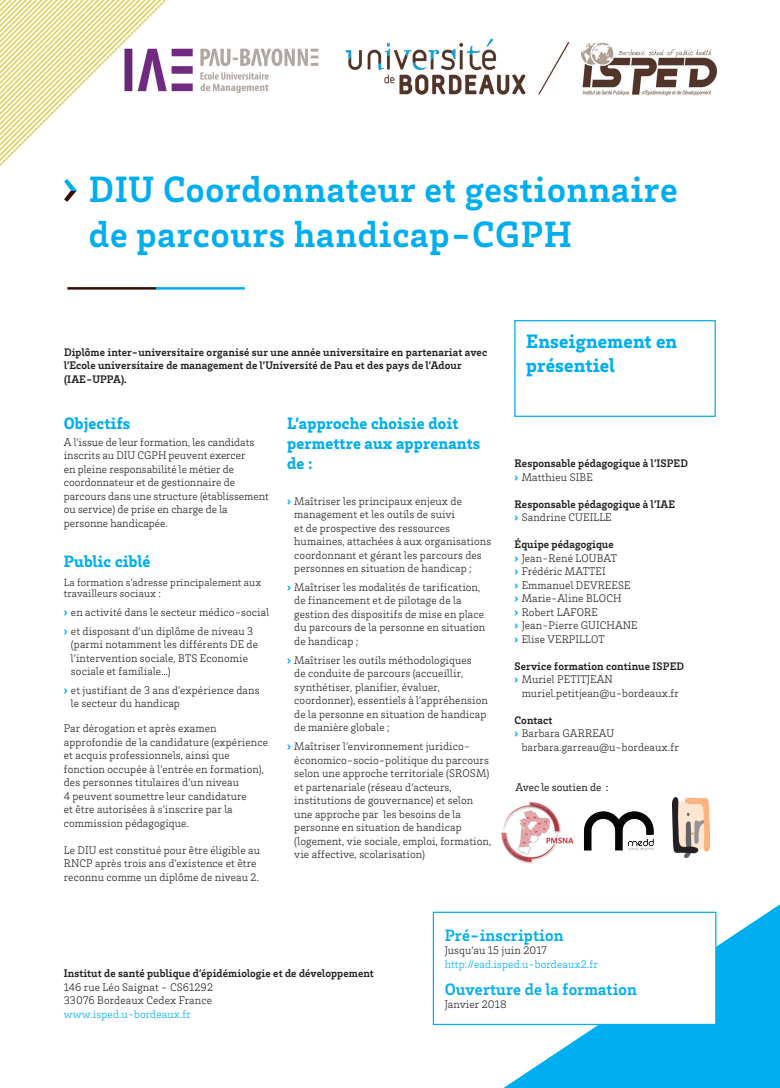
<style>
.page{position:relative;width:780px;height:1088px;background:#fff}
.page>*{position:absolute;margin:0;border:0;box-sizing:border-box;transform-origin:0 0}
.t1{font:700 37.5px/45px "Brix Slab";letter-spacing:.02em;color:#00aeef}
.t2{font:900 20px/24px "Brix Slab";letter-spacing:.01em;color:#00aeef}
.t3{font:900 16.88px/20.2px "Brix Slab";letter-spacing:.01em;color:#00aeef}
.t4{font:700 16.88px "Brix Slab";letter-spacing:.01em;color:#00aeef}
.t5{font:300 11.25px/13.5px "Brix Slab";letter-spacing:.01em;color:#231f20}
.t6{font:700 11.25px/13.5px "Brix Slab";letter-spacing:.01em;color:#231f20}
.t7{font:300 11.25px "Brix Slab";letter-spacing:.01em;color:#00aeef}
.t8{font:11.25px "Brix Slab";color:#231f20}
.t9{font:300 10.75px/11.2px "Brix Slab";letter-spacing:.01em;color:#231f20}
.s1{font-weight:900;color:#00aeef}
.s2{font-weight:300}
.s3{font-weight:700}
</style>
<div class="page">
<img style="left:345px;top:38px;width:372px;height:58px">
<svg style="left:64px;top:179px;width:13px;height:23px"></svg>
<svg style="left:0;top:0;width:166px;height:166px"></svg>
<div style="left:514px;top:320px;width:201px;height:97px;border:1px solid #00aeef"></div>
<hr style="left:67px;top:287px;width:89px;height:3px;background:#340d03">
<hr style="left:156px;top:287px;width:89px;height:3px;background:#00aeef">
<svg style="left:503px;top:904px;width:277px;height:184px;fill:#00aeef"></svg>
<div style="left:433px;top:912px;width:282px;height:112px;background:#fff"></div>
<div style="left:433px;top:912px;width:283px;height:113px;border:1px solid #00aeef"></div>
<img style="left:501px;top:802px;width:73px;height:62px">
<img style="left:124px;top:45px;width:195px;height:49px">
<img style="left:584px;top:811px;width:70px;height:40px">
<img style="left:672px;top:798px;width:37px;height:60px">
<h1 class="t1" style="left:89px;top:165px;width:590px">DIU Coordonnateur et gestionnaire de parcours handicap-CGPH</h1>
<p class="t6" style="left:64px;top:345px;width:424px">Diplôme inter-universitaire organisé sur une année universitaire en partenariat avec l’Ecole universitaire de management de l’Université de Pau et des pays de l’Adour (IAE-UPPA).</p>
<h3 class="t3" style="left:64px;top:412px;width:68px">Objectifs</h3>
<p class="t5" style="left:64px;top:435px;width:206px">A l’issue de leur formation, les candidats inscrits au DIU CGPH peuvent exercer<br>en pleine responsabilité le métier de coordonnateur et de gestionnaire de parcours dans une structure (établissement ou service) de prise en charge de la personne handicapée.</p>
<h3 class="t3" style="left:64px;top:551px;width:88px">Public ciblé</h3>
<p class="t9" style="left:64px;top:576px;width:199px">La formation s’adresse principalement aux travailleurs sociaux :</p>
<p class="t5" style="left:64px;top:602px;width:207px;line-height:18.8px"><span class="s1">›</span> en activité dans le secteur médico-social <span class="s1">›</span> et disposant d’un diplôme de niveau 3</p>
<p class="t5" style="left:71px;top:637px;width:189px">(parmi notamment les différents DE de l’intervention sociale, BTS Economie sociale et familiale…)</p>
<p class="t5" style="left:71px;top:683px;width:190px;text-indent:-7px"><span class="s1">›</span> et justifiant de 3 ans d’expérience dans le secteur du handicap</p>
<p class="t5" style="left:64px;top:721px;width:206px">Par dérogation et après examen approfondie de la candidature (expérience et acquis professionnels, ainsi que fonction occupée à l’entrée en formation), des personnes titulaires d’un niveau<br>4 peuvent soumettre leur candidature<br>et être autorisées à s’inscrire par la commission pédagogique.</p>
<p class="t5" style="left:64px;top:843px;width:198px">Le DIU est constitué pour être éligible au<br>RNCP après trois ans d’existence et être reconnu comme un diplôme de niveau 2.</p>
<h3 class="t3" style="left:287px;top:412px;width:194px">L’approche choisie doit permettre aux apprenants de :</h3>
<p class="t5" style="left:294px;top:493px;width:198px;text-indent:-7px"><span class="s1">›</span> Maîtriser les principaux enjeux de management et les outils de suivi<br>et de prospective des ressources humaines, attachées à aux organisations coordonnant et gérant les parcours des personnes en situation de handicap ;</p>
<p class="t5" style="left:294px;top:580px;width:192px;text-indent:-7px"><span class="s1">›</span> Maîtriser les modalités de tarification, de financement et de pilotage de la gestion des dispositifs de mise en place du parcours de la personne en situation de handicap ;</p>
<p class="t5" style="left:294px;top:653px;width:195px;text-indent:-7px"><span class="s1">›</span> Maîtriser les outils méthodologiques<br>de conduite de parcours (accueillir, synthétiser, planifier, évaluer, coordonner), essentiels à l’appréhension de la personne en situation de handicap de manière globale ;</p>
<p class="t5" style="left:294px;top:739px;width:198px;text-indent:-7px"><span class="s1">›</span> Maîtriser l’environnement juridico&shy;économico-socio-politique du parcours selon une approche territoriale (SROSM) et partenariale (réseau d’acteurs, institutions de gouvernance) et selon une approche par les besoins de la personne en situation de handicap (logement, vie sociale, emploi, formation, vie affective, scolarisation)</p>
<h2 class="t2" style="left:526px;top:328px;width:152px">Enseignement en présentiel</h2>
<p class="t6" style="left:514px;top:456px;width:175px">Responsable pédagogique à l’ISPED <span class="s1">›</span> <span class="s2">Matthieu SIBE</span></p>
<p class="t6" style="left:514px;top:497px;width:162px">Responsable pédagogique à l’IAE <span class="s1">›</span> <span class="s2">Sandrine CUEILLE</span></p>
<p class="t5" style="left:514px;top:537px;width:125px"><span class="s3">Équipe pédagogique<br></span><span class="s1">›</span> Jean-René LOUBAT<br><span class="s1">›</span> Frédéric MATTEI<br><span class="s1">›</span> Emmanuel DEVREESE<br><span class="s1">›</span> Marie-Aline BLOCH<br><span class="s1">›</span> Robert LAFORE<br><span class="s1">›</span> Jean-Pierre GUICHANE <span class="s1">›</span> Elise VERPILLOT</p>
<p class="t6" style="left:514px;top:659px;width:171px">Service formation continue ISPED <span class="s1">›</span> <span class="s2">Muriel PETITJEAN</span></p>
<p class="t5" style="left:521px;top:686px;width:159px">muriel.petitjean@u-bordeaux.fr</p>
<p class="t6" style="left:514px;top:713px;width:39px">Contact</p>
<p class="t5" style="left:514px;top:726px;width:101px"><span class="s1">›</span> Barbara GARREAU</p>
<p class="t5" style="left:521px;top:740px;width:158px">barbara.garreau@u-bordeaux.fr</p>
<p class="t8" style="left:515px;top:780px;width:95px">Avec le soutien de :</p>
<p class="t6" style="left:64px;top:966px;width:311px">Institut de santé publique d’épidémiologie et de développement</p>
<p class="t5" style="left:64px;top:980px;width:151px">146 rue Léo Saignat - CS61292<br>33076 Bordeaux Cedex France</p>
<p class="t7" style="left:64px;top:1007px;width:129px">www.isped.u-bordeaux.fr</p>
<h3 class="t4" style="left:444px;top:924px;width:120px">Pré-inscription</h3>
<p class="t5" style="left:444px;top:943px;width:104px">Jusqu’au 15 juin 2017</p>
<p class="t7" style="left:444px;top:956px;width:155px">http://ead.isped.u-bordeaux2.fr</p>
<h3 class="t4" style="left:444px;top:978px;width:194px">Ouverture de la formation</h3>
<p class="t5" style="left:444px;top:997px;width:63px">Janvier 2018</p>
</div>
